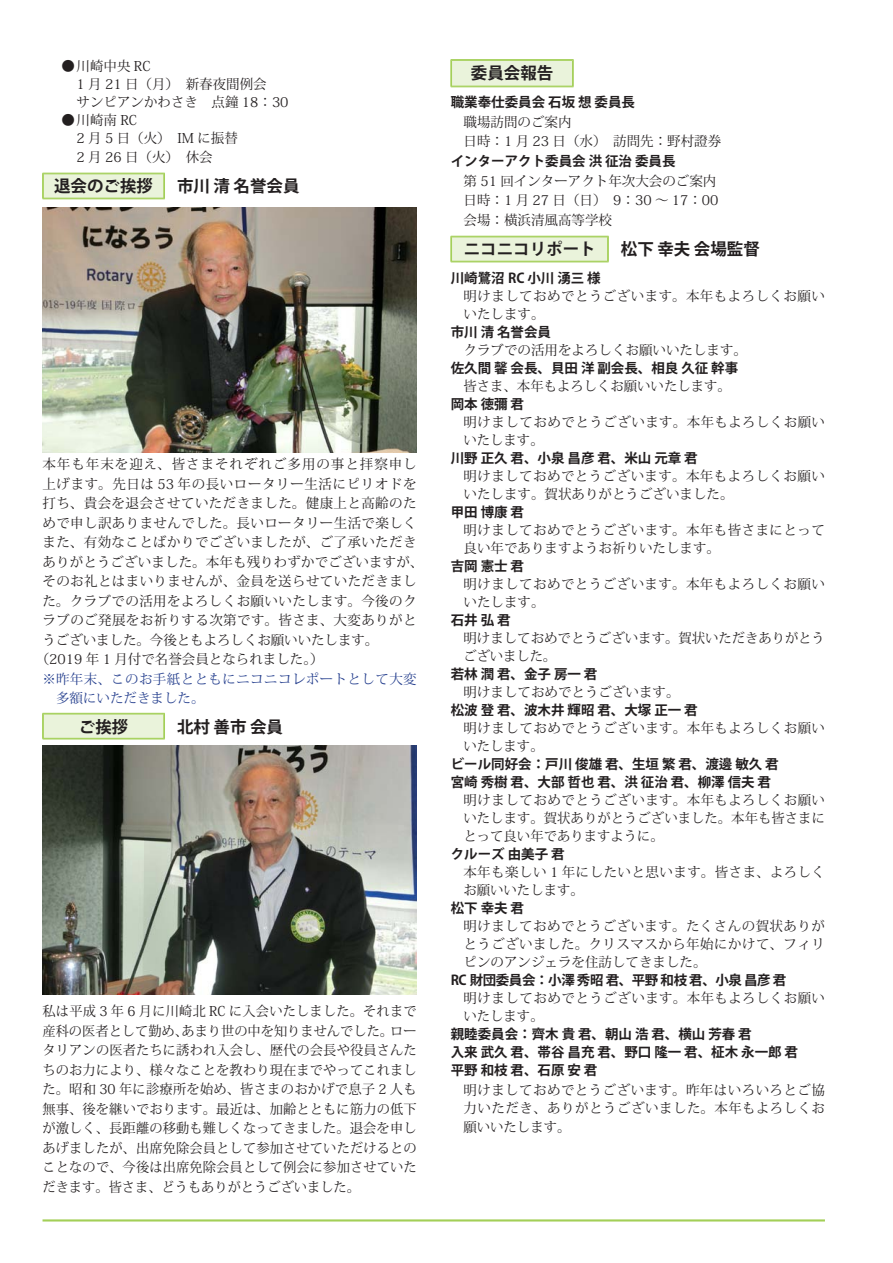
<style>
.page{position:relative;width:893px;height:1263px;background:#fff}
.page>*{position:absolute;margin:0;border:0;box-sizing:border-box;transform-origin:0 0}
.見出し1{font:700 16.5px "Koz Go Pr 6 N";color:#231f20}
.見出し2{font:700 16.5px "Koz Go Pr 6 N";color:#231f20}
.本文{font:13.5px/19.5px "Koz Min Pr 6 N";letter-spacing:.03em;color:#231f20}
.箇条文2{font:13.5px/18px "Koz Min Pr 6 N";letter-spacing:.03em;color:#231f20}
.見出し4{font:700 13.5px/18px "Koz Go Pr 6 N";color:#231f20}
.箇条文2-2{font:13.5px "Koz Min Pr 6 N";color:#231f20}
.箇条文3{font:13.5px "Koz Min Pr 6 N";color:#231f20}
.本文-2{font:13.5px/19.5px "Koz Min Pr 6 N";letter-spacing:.03em;color:#253f8e}
.箇条文2-3{font:13.5px/18px "Koz Min Pr 6 N";letter-spacing:-.005em;color:#231f20}
.見出し4-2{font:700 13.5px "Koz Go Pr 6 N";letter-spacing:-.03em;color:#231f20}
.本文-3{font:13.5px "Koz Min Pr 6 N";color:#231f20}
.箇条文2-4{font:700 13.5px "Koz Go Pr 6 N";color:#231f20}
.見出し3{font:700 13.5px "Koz Go Pr 6 N";color:#231f20}
.s1{font-family:"Koz Min Pro"}
</style>
<div class="page">
<hr style="left:43px;top:1219px;width:782px;height:2px;background:#a3cf57">
<div style="left:451px;top:60px;width:122px;height:27px;background:#eaf3db"></div>
<hr style="left:451px;top:59px;width:122px;height:1px;background:#a3cf57">
<hr style="left:451px;top:60px;width:122px;height:1px;background:#a3cf57">
<svg style="left:451px;top:60px;width:1px;height:26px"></svg>
<svg style="left:572px;top:60px;width:2px;height:27px"></svg>
<hr style="left:451px;top:86px;width:122px;height:1px;background:#a3cf57">
<hr style="left:451px;top:87px;width:122px;height:1px;background:#a3cf57">
<div style="left:451px;top:237px;width:157px;height:25px;background:#eaf3db"></div>
<hr style="left:451px;top:236px;width:158px;height:1px;background:#a3cf57">
<hr style="left:451px;top:237px;width:157px;height:1px;background:#a3cf57">
<svg style="left:451px;top:236px;width:1px;height:25px"></svg>
<svg style="left:607px;top:236px;width:2px;height:26px"></svg>
<hr style="left:451px;top:261px;width:157px;height:1px;background:#a3cf57">
<hr style="left:451px;top:262px;width:158px;height:1px;background:#a3cf57">
<div style="left:43px;top:174px;width:121px;height:25px;background:#eaf3db"></div>
<hr style="left:43px;top:173px;width:122px;height:1px;background:#a3cf57">
<hr style="left:43px;top:174px;width:121px;height:1px;background:#a3cf57">
<svg style="left:42px;top:173px;width:2px;height:26px"></svg>
<svg style="left:164px;top:173px;width:1px;height:26px"></svg>
<hr style="left:43px;top:198px;width:121px;height:1px;background:#a3cf57">
<hr style="left:43px;top:199px;width:122px;height:1px;background:#a3cf57">
<img style="left:43px;top:208px;width:374px;height:245px">
<div style="left:43px;top:714px;width:121px;height:25px;background:#eaf3db"></div>
<hr style="left:43px;top:713px;width:122px;height:1px;background:#a3cf57">
<hr style="left:43px;top:714px;width:121px;height:1px;background:#a3cf57">
<svg style="left:42px;top:713px;width:2px;height:26px"></svg>
<svg style="left:164px;top:713px;width:1px;height:26px"></svg>
<hr style="left:43px;top:738px;width:121px;height:1px;background:#a3cf57">
<hr style="left:43px;top:739px;width:122px;height:1px;background:#a3cf57">
<img style="left:43px;top:746px;width:374px;height:249px">
<p class="本文" style="left:62px;top:57px;width:91px"><span class="s1">●</span>川崎中央 RC</p>
<p class="箇条文3" style="left:77px;top:77px;width:192px">1 月 21 日（月）　新春夜間例会</p>
<p class="箇条文3" style="left:77px;top:95px;width:214px">サンピアンかわさき　点鐘 18：30</p>
<p class="本文" style="left:62px;top:111px;width:77px"><span class="s1">●</span>川崎南 RC</p>
<p class="箇条文3" style="left:77px;top:131px;width:163px">2 月 5 日（火）　IM に振替</p>
<p class="箇条文3" style="left:77px;top:150px;width:138px">2 月 26 日（火）　休会</p>
<p class="見出し1" style="left:54px;top:177px;width:100px">退会のご挨拶</p>
<p class="見出し2" style="left:177px;top:177px;width:124px">市川 清 名誉会員</p>
<p class="本文" style="left:43px;top:455px;width:382px">本年も年末を迎え、皆さまそれぞれご多用の事と拝察申し上げます。先日は 53 年の長いロータリー生活にピリオドを打ち、貴会を退会させていただきました。健康上と高齢のためで申し訳ありませんでした。長いロータリー生活で楽しくまた、有効なことばかりでございましたが、ご了承いただきありがとうございました。本年も残りわずかでございますが、そのお礼とはまいりませんが、金員を送らせていただきました。クラブでの活用をよろしくお願いいたします。今後のクラブのご発展をお祈りする次第です。皆さま、大変ありがとうございました。今後ともよろしくお願いいたします。</p>
<p class="本文-3" style="left:36px;top:651px;width:289px">（2019 年 1 月付で名誉会員となられました。）</p>
<p class="本文-2" style="left:56px;top:669px;width:362px;text-indent:-14px">※昨年末、このお手紙とともにニコニコレポートとして大変多額にいただきました。</p>
<p class="見出し1" style="left:79px;top:717px;width:51px">ご挨拶</p>
<p class="見出し2" style="left:177px;top:717px;width:108px">北村 善市 会員</p>
<p class="本文" style="left:43px;top:1002px;width:376px;text-align:justify">私は平成 3 年 6 月に川崎北 RC に入会いたしました。それまで産科の医者として勤め、あまり世の中を知りませんでした。ロータリアンの医者たちに誘われ入会し、歴代の会長や役員さんたちのお力により、様々なことを教わり現在までやってこれました。昭和 30 年に診療所を始め、皆さまのおかげで息子 2 人も無事、後を継いでおります。最近は、加齢とともに筋力の低下が激しく、長距離の移動も難しくなってきました。退会を申しあげましたが、出席免除会員として参加させていただけるとのことなので、今後は出席免除会員として例会に参加させていただきます。皆さま、どうもありがとうございました。</p>
<p class="見出し1" style="left:471px;top:63px;width:84px">委員会報告</p>
<p class="見出し3" style="left:451px;top:95px;width:186px">職業奉仕委員会 石坂 想 委員長</p>
<p class="箇条文2-2" style="left:463px;top:114px;width:109px">職場訪問のご案内</p>
<p class="箇条文2-2" style="left:463px;top:134px;width:259px">日時：1 月 23 日（水）　訪問先：野村證券</p>
<p class="箇条文2-4" style="left:451px;top:153px;width:226px">インターアクト委員会 洪 征治 委員長</p>
<p class="箇条文2-2" style="left:463px;top:173px;width:254px">第 51 回インターアクト年次大会のご案内</p>
<p class="箇条文2" style="left:463px;top:191px;width:257px">日時：1 月 27 日（日）　9：30 ～ 17：00</p>
<p class="箇条文2-2" style="left:463px;top:213px;width:150px">会場：横浜清風高等学校</p>
<p class="見出し1" style="left:464px;top:240px;width:133px">ニコニコリポート</p>
<p class="見出し2" style="left:621px;top:240px;width:141px">松下 幸夫 会場監督</p>
<p class="見出し4" style="left:451px;top:269px;width:151px">川崎鷺沼 RC 小川 湧三 様</p>
<p class="箇条文2" style="left:463px;top:287px;width:363px">明けましておめでとうございます。本年もよろしくお願いいたします。</p>
<p class="見出し4" style="left:451px;top:323px;width:102px">市川 清 名誉会員</p>
<p class="箇条文2-2" style="left:463px;top:343px;width:285px">クラブでの活用をよろしくお願いいたします。</p>
<p class="見出し4" style="left:451px;top:359px;width:289px">佐久間 馨 会長、貝田 洋 副会長、相良 久征 幹事</p>
<p class="箇条文2-2" style="left:463px;top:378px;width:269px">皆さま、本年もよろしくお願いいたします。</p>
<p class="見出し4" style="left:451px;top:395px;width:75px">岡本 徳彌 君</p>
<p class="箇条文2" style="left:463px;top:413px;width:363px">明けましておめでとうございます。本年もよろしくお願いいたします。</p>
<p class="見出し4" style="left:451px;top:449px;width:248px">川野 正久 君、小泉 昌彦 君、米山 元章 君</p>
<p class="箇条文2" style="left:463px;top:467px;width:363px">明けましておめでとうございます。本年もよろしくお願いいたします。賀状ありがとうございました。</p>
<p class="見出し4" style="left:451px;top:503px;width:75px">甲田 博康 君</p>
<p class="箇条文2" style="left:463px;top:521px;width:363px">明けましておめでとうございます。本年も皆さまにとって良い年でありますようお祈りいたします。</p>
<p class="見出し4" style="left:451px;top:557px;width:75px">吉岡 憲士 君</p>
<p class="箇条文2" style="left:463px;top:575px;width:363px">明けましておめでとうございます。本年もよろしくお願いいたします。</p>
<p class="見出し4" style="left:451px;top:611px;width:61px">石井 弘 君</p>
<p class="箇条文2-3" style="left:463px;top:629px;width:363px">明けましておめでとうございます。賀状いただきありがとうございました。</p>
<p class="見出し4" style="left:451px;top:665px;width:148px">若林 潤 君、金子 房一 君</p>
<p class="箇条文2-2" style="left:463px;top:684px;width:217px">明けましておめでとうございます。</p>
<p class="見出し4" style="left:451px;top:701px;width:248px">松波 登 君、波木井 輝昭 君、大塚 正一 君</p>
<p class="箇条文2" style="left:463px;top:719px;width:363px">明けましておめでとうございます。本年もよろしくお願いいたします。</p>
<p class="見出し4" style="left:451px;top:755px;width:329px">ビール同好会：戸川 俊雄 君、生垣 繁 君、渡邊 敏久 君宮崎 秀樹 君、大部 哲也 君、洪 征治 君、柳澤 信夫 君</p>
<p class="箇条文2" style="left:463px;top:791px;width:363px;text-align:justify">明けましておめでとうございます。本年もよろしくお願いいたします。賀状ありがとうございました。本年も皆さまにとって良い年でありますように。</p>
<p class="見出し4" style="left:451px;top:845px;width:115px">クルーズ 由美子 君</p>
<p class="箇条文2" style="left:463px;top:863px;width:363px">本年も楽しい 1 年にしたいと思います。皆さま、よろしくお願いいたします。</p>
<p class="見出し4" style="left:451px;top:899px;width:75px">松下 幸夫 君</p>
<p class="箇条文2" style="left:463px;top:917px;width:363px;text-align:justify">明けましておめでとうございます。たくさんの賀状ありがとうございました。クリスマスから年始にかけて、フィリピンのアンジェラを住訪してきました。</p>
<p class="見出し4-2" style="left:451px;top:972px;width:337px">RC 財団委員会：小澤 秀昭 君、平野 和枝 君、小泉 昌彦 君</p>
<p class="箇条文2" style="left:463px;top:989px;width:363px">明けましておめでとうございます。本年もよろしくお願いいたします。</p>
<p class="見出し4" style="left:451px;top:1025px;width:349px">親睦委員会：齊木 貴 君、朝山 浩 君、横山 芳春 君<br>入来 武久 君、帯谷 昌充 君、野口 隆一 君、柾木 永一郎 君平野 和枝 君、石原 安 君</p>
<p class="箇条文2" style="left:463px;top:1081px;width:363px;text-align:justify">明けましておめでとうございます。昨年はいろいろとご協力いただき、ありがとうございました。本年もよろしくお願いいたします。</p>
</div>
